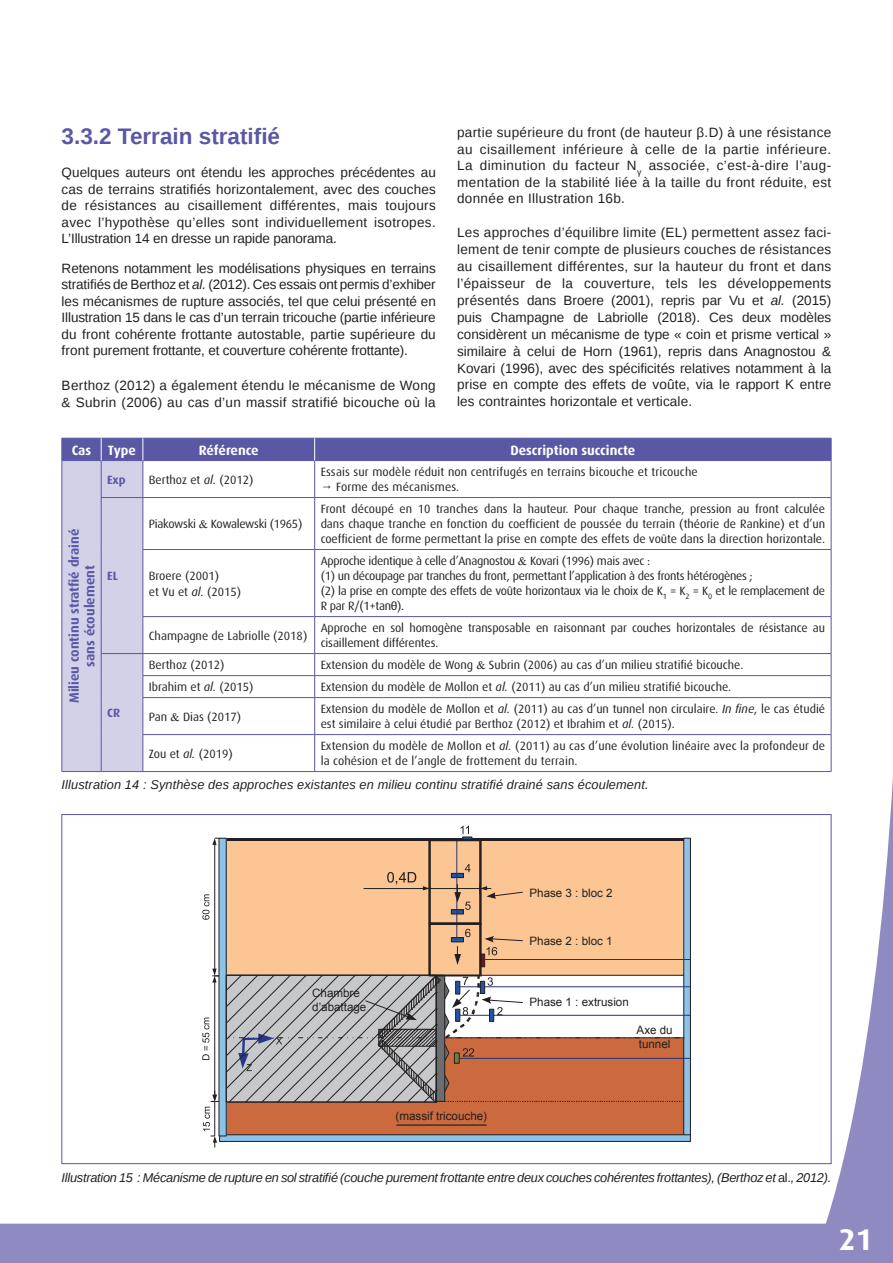
<style>
.page{position:relative;width:893px;height:1263px;background:#908ac2}
.page>*{position:absolute;margin:0;border:0;box-sizing:border-box;transform-origin:0 0}
.t1{font:700 30px "Dax OT";color:#fff}
.t2{font:700 22.5px "Liberation Sans";color:#5a57a5}
.t3{font:13.5px/16.5px "Liberation Sans";letter-spacing:.025em;color:#231f20;text-align:justify}
.t4{font:700 13.5px/15.8px "Dax OT";color:#5a57a5;text-align:center}
.t5{font:700 13.5px "Dax OT";color:#fff}
.t6{font:italic 12.75px "Liberation Sans";letter-spacing:-.02em;color:#231f20}
.t7{font:italic 12.75px "Liberation Sans";letter-spacing:.01em;color:#231f20}
.t8{font:12px/15px "Dax OT";color:#231f20}
.t9{font:12px/15px "Dax OT";letter-spacing:-.025em;color:#231f20}
.t10{font:700 12px "Dax OT";color:#5a57a5}
.t11{font:11.55px/14px "Arial";color:#231f20}
.s1{font-style:italic}
.s2{font-family:"Liberation Sans"}
.s3{font-style:normal}
</style>
<div class="page">
<div style="left:0;top:0;width:893px;height:1223px;background:#fff"></div>
<hr style="left:62px;top:771px;width:39px;height:1px;background:#5a57a5">
<hr style="left:101px;top:771px;width:42px;height:1px;background:#5a57a5">
<hr style="left:143px;top:771px;width:172px;height:1px;background:#5a57a5">
<hr style="left:315px;top:771px;width:516px;height:1px;background:#5a57a5">
<svg style="left:202px;top:826px;width:489px;height:321px;background:#d4b098"></svg>
<svg style="left:62px;top:438px;width:770px;height:333px;background:#ebeaf4"></svg>
<h2 class="t2" style="left:62px;top:121px;width:220px">3.3.2 Terrain stratifié</h2>
<p class="t3" style="left:62px;top:165px;width:376px">Quelques auteurs ont étendu les approches précédentes au cas de terrains stratifiés horizontalement, avec des couches de résistances au cisaillement différentes, mais toujours avec l’hypothèse qu’elles sont individuellement isotropes.<br>L’Illustration 14 en dresse un rapide panorama.</p>
<p class="t3" style="left:62px;top:260px;width:376px">Retenons notamment les modélisations physiques en terrains stratifiés de Berthoz et <span class="s1">al.</span> (2012). Ces essais ont permis d’exhiber les mécanismes de rupture associés, tel que celui présenté en Illustration 15 dans le cas d’un terrain tricouche (partie inférieure du front cohérente frottante autostable, partie supérieure du front purement frottante, et couverture cohérente frottante).</p>
<p class="t3" style="left:62px;top:378px;width:376px">Berthoz (2012) a également étendu le mécanisme de Wong &amp; Subrin (2006) au cas d’un massif stratifié bicouche où la</p>
<p class="t3" style="left:457px;top:125px;width:376px">partie supérieure du front (de hauteur β.D) à une résistance au cisaillement inférieure à celle de la partie inférieure.<br>La diminution du facteur N<sub>γ</sub> associée, c’est-à-dire l’aug&shy;mentation de la stabilité liée à la taille du front réduite, est donnée en Illustration 16b.</p>
<p class="t3" style="left:457px;top:225px;width:376px;line-height:17px">Les approches d’équilibre limite (EL) permettent assez faci&shy;lement de tenir compte de plusieurs couches de résistances au cisaillement différentes, sur la hauteur du front et dans l’épaisseur de la couverture, tels les développements présentés dans Broere (2001), repris par Vu et <span class="s1">al.</span> (2015) puis Champagne de Labriolle (2018). Ces deux modèles considèrent un mécanisme de type « coin et prisme vertical » similaire à celui de Horn (1961), repris dans Anagnostou &amp; Kovari (1996), avec des spécificités relatives notamment à la prise en compte des effets de voûte, via le rapport K entre les contraintes horizontale et verticale.</p>
<p class="t5" style="left:72px;top:442px;width:66px">Cas Type</p>
<p class="t5" style="left:199px;top:442px;width:61px">Référence</p>
<p class="t5" style="left:510px;top:442px;width:126px">Description succincte</p>
<p class="t10" style="left:107px;top:473px;width:20px">Exp</p>
<p class="t8" style="left:149px;top:472px;width:106px">Berthoz et <span class="s1">al.</span> (2012)</p>
<p class="t8" style="left:321px;top:465px;width:379px">Essais sur modèle réduit non centrifugés en terrains bicouche et tricouche</p>
<p class="t8" style="left:321px;top:480px;width:140px"><sup>→</sup> Forme des mécanismes.</p>
<p class="t8" style="left:321px;top:502px;width:506px;text-align:justify">Front découpé en 10 tranches dans la hauteur. Pour chaque tranche, pression au front calculée dans chaque tranche en fonction du coefficient de poussée du terrain (théorie de Rankine) et d’un coefficient de forme permettant la prise en compte des effets de voûte dans la direction horizontale.</p>
<p class="t9" style="left:149px;top:517px;width:155px">Piakowski Kowalewski (1965)</p>
<p class="t4" style="left:66px;top:703px;width:176px;rotate:-90deg">Milieu continu stratfié drainé sans écoulement</p>
<p class="t9" style="left:321px;top:554px;width:506px">Approche identique à celle d’Anagnostou Kovari (1996) mais avec :<br>(1) un découpage par tranches du front, permettant l’application à des fronts hétérogènes ;<br>(2) la prise en compte des effets de voûte horizontaux via le choix de K<sub>1</sub> = K<sub>2</sub> = K<sub>0</sub> et le remplacement de R par R/(1+tan<span class="s2">θ</span>).</p>
<p class="t8" style="left:149px;top:567px;width:94px;line-height:16.2px">Broere (2001)<br>et Vu et <span class="s1">al.</span> (2015)</p>
<p class="t10" style="left:107px;top:569px;width:12px">EL</p>
<p class="t8" style="left:149px;top:628px;width:160px">Champagne de Labriolle (2018)</p>
<p class="t8" style="left:321px;top:621px;width:506px">Approche en sol homogène transposable en raisonnant par couches horizontales de résistance au cisaillement différentes.</p>
<p class="t8" style="left:149px;top:658px;width:77px">Berthoz (2012)</p>
<p class="t8" style="left:321px;top:658px;width:154px">Extension du modèle de Wong</p>
<p class="t8" style="left:489px;top:658px;width:256px">Subrin (2006) au cas d’un milieu stratifié bicouche.</p>
<p class="t8" style="left:149px;top:680px;width:106px">Ibrahim et <span class="s1">al.</span> (2015)</p>
<p class="t8" style="left:321px;top:680px;width:412px">Extension du modèle de Mollon et <span class="s1">al.</span> (2011) au cas d’un milieu stratifié bicouche.</p>
<p class="t8" style="left:149px;top:709px;width:20px">Pan</p>
<p class="t8" style="left:183px;top:709px;width:60px">Dias (2017)</p>
<p class="t8" style="left:321px;top:702px;width:506px">Extension du modèle de Mollon et <span class="s1">al.</span> (2011) au cas d’un tunnel non circulaire. <span class="s1">In fine</span>, le cas étudié est similaire à celui étudié par Berthoz (2012) et Ibrahim et <span class="s1">al.</span> (2015).</p>
<p class="t8" style="left:149px;top:746px;width:85px">Zou et <span class="s1">al.</span> (2019)</p>
<p class="t8" style="left:321px;top:739px;width:506px">Extension du modèle de Mollon et <span class="s1">al.</span> (2011) au cas d’une évolution linéaire avec la profondeur de la cohésion et de l’angle de frottement du terrain.</p>
<p class="t7" style="left:62px;top:776px;width:588px">Illustration 14 : Synthèse des approches existantes en milieu continu stratifié drainé sans écoulement.</p>
<p class="t10" style="left:107px;top:706px;width:14px">CR</p>
<p class="t11" style="left:312px;top:986px;width:56px">Chambre d’abattage</p>
<p class="t11" style="left:530px;top:886px;width:85px">Phase 3 : bloc 2</p>
<p class="t11" style="left:530px;top:934px;width:85px">Phase 2 : bloc 1</p>
<p class="t11" style="left:530px;top:995px;width:101px">Phase 1 : extrusion</p>
<p class="t11" style="left:637px;top:1023px;width:38px">Axe du tunnel</p>
<p class="t11" style="left:396px;top:1109px;width:93px">(massif tricouche)</p>
<p class="t6" style="left:62px;top:1169px;width:771px">Illustration 15 : Mécanisme de rupture en sol stratifié (couche purement frottante entre deux couches cohérentes frottantes), (Berthoz et <span class="s3">al.</span>, 2012).</p>
<h1 class="t1" style="left:839px;top:1222px;width:35px">21</h1>
</div>
